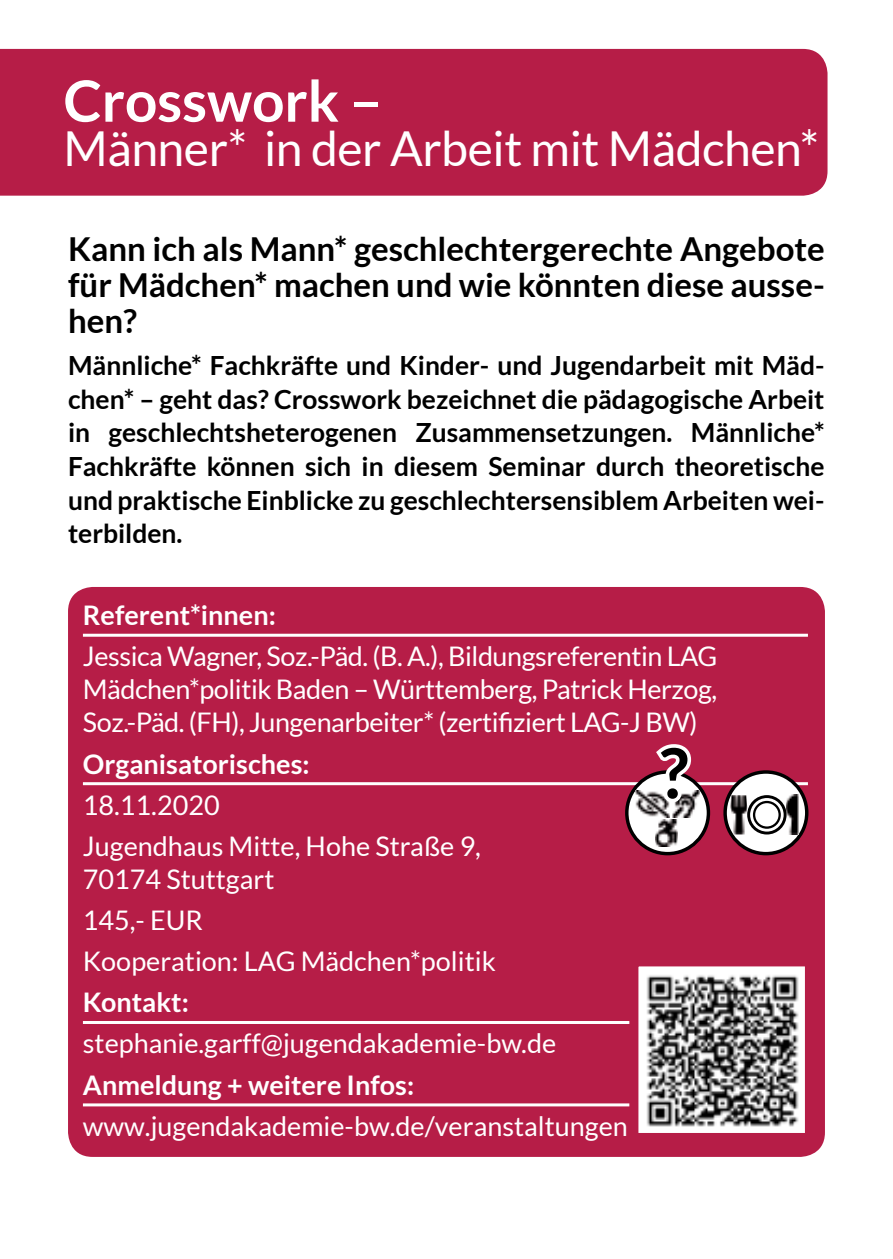
<style>
.page{position:relative;width:893px;height:1259px;background:#fff}
.page>*{position:absolute;margin:0;border:0;box-sizing:border-box;transform-origin:0 0}
.t1{font:700 69px "Lato";color:#000}
.t2{font:700 57px "Lato";color:#fff}
.t3{font:48.3px "Lato";letter-spacing:-.01em;color:#fff}
.t4{font:700 33px/36px "Lato";color:#000;text-align:justify}
.t5{font:27px/40.8px "Lato";color:#fff}
.t6{font:700 27px "Lato";color:#fff}
.t7{font:700 26.4px/33.6px "Lato";color:#000;text-align:justify}
</style>
<div class="page">
<div style="left:0;top:49px;width:827px;height:147px;background:#b61d47"></div>
<div style="left:68px;top:587px;width:757px;height:570px;background:#b61d47;border-radius:25px"></div>
<hr style="left:83px;top:634px;width:725px;height:3px;background:#fff">
<hr style="left:83px;top:782px;width:725px;height:3px;background:#fff">
<hr style="left:83px;top:1021px;width:725px;height:3px;background:#fff">
<hr style="left:83px;top:1103px;width:725px;height:3px;background:#fff">
<img style="left:639px;top:967px;width:165px;height:165px">
<div style="left:629px;top:957px;width:185px;height:185px;border:9px solid #b61d47"></div>
<svg style="left:627px;top:772px;width:81px;height:81px;background:#e2e2e2"></svg>
<div style="left:625px;top:770px;width:85px;height:85px;border:3px solid #000;border-radius:50%"></div>
<img style="left:656px;top:819px;width:21px;height:27px">
<img style="left:673px;top:790px;width:27px;height:27px">
<img style="left:636px;top:790px;width:34px;height:27px">
<svg style="left:651px;top:636px;width:46px;height:172px"></svg>
<svg style="left:725px;top:772px;width:82px;height:81px;background:#dadada"></svg>
<div style="left:723px;top:770px;width:85px;height:85px;border:3px solid #000;border-radius:50%"></div>
<img style="left:730px;top:795px;width:17px;height:39px">
<img style="left:787px;top:795px;width:11px;height:39px">
<div style="left:753px;top:801px;width:28px;height:27px;border:2px solid #000;border-radius:50%"></div>
<div style="left:747px;top:795px;width:39px;height:39px;border:3px solid #000;border-radius:50%"></div>
<h2 class="t2" style="left:64px;top:68px;width:320px">Crosswork –</h2>
<h3 class="t3" style="left:64px;top:121px;width:757px">Männer* in der Arbeit mit Mädchen*</h3>
<p class="t4" style="left:68px;top:230px;width:758px">Kann ich als Mann* geschlechtergerechte Angebote für Mädchen* machen und wie könnten diese ausse&shy;hen?</p>
<p class="t7" style="left:68px;top:348px;width:758px">Männliche* Fachkräfte und Kinder- und Jugendarbeit mit Mäd&shy;chen* – geht das? Crosswork bezeichnet die pädagogische Arbeit in geschlechtsheterogenen Zusammensetzungen. Männliche* Fachkräfte können sich in diesem Seminar durch theoretische und praktische Einblicke zu geschlechtersensiblem Arbeiten wei&shy;terbilden.</p>
<p class="t6" style="left:83px;top:600px;width:194px">Referent*innen:</p>
<p class="t5" style="left:83px;top:640px;width:636px;line-height:32.7px;text-align:justify">Jessica Wagner, Soz.-Päd. (B. A.), Bildungsreferentin LAG Mädchen*politik Baden – Württemberg, Patrick Herzog, Soz.-Päd. (FH), Jungenarbeiter* (zertifiziert LAG-J BW)</p>
<p class="t6" style="left:83px;top:748px;width:228px">Organisatorisches:</p>
<p class="t5" style="left:83px;top:785px;width:400px">18.11.2020<br>Jugendhaus Mitte, Hohe Straße 9,</p>
<p class="t5" style="left:83px;top:858px;width:414px">70174 Stuttgart<br>145,- EUR<br>Kooperation: LAG Mädchen*politik</p>
<p class="t6" style="left:83px;top:987px;width:107px">Kontakt:</p>
<p class="t5" style="left:83px;top:1023px;width:475px">stephanie.garff@jugendakademie-bw.de</p>
<p class="t6" style="left:83px;top:1069px;width:333px">Anmeldung + weitere Infos:</p>
<p class="t5" style="left:83px;top:1106px;width:546px">www.jugendakademie-bw.de/veranstaltungen</p>
<h1 class="t1" style="left:659px;top:733px;width:31px">?</h1>
</div>
